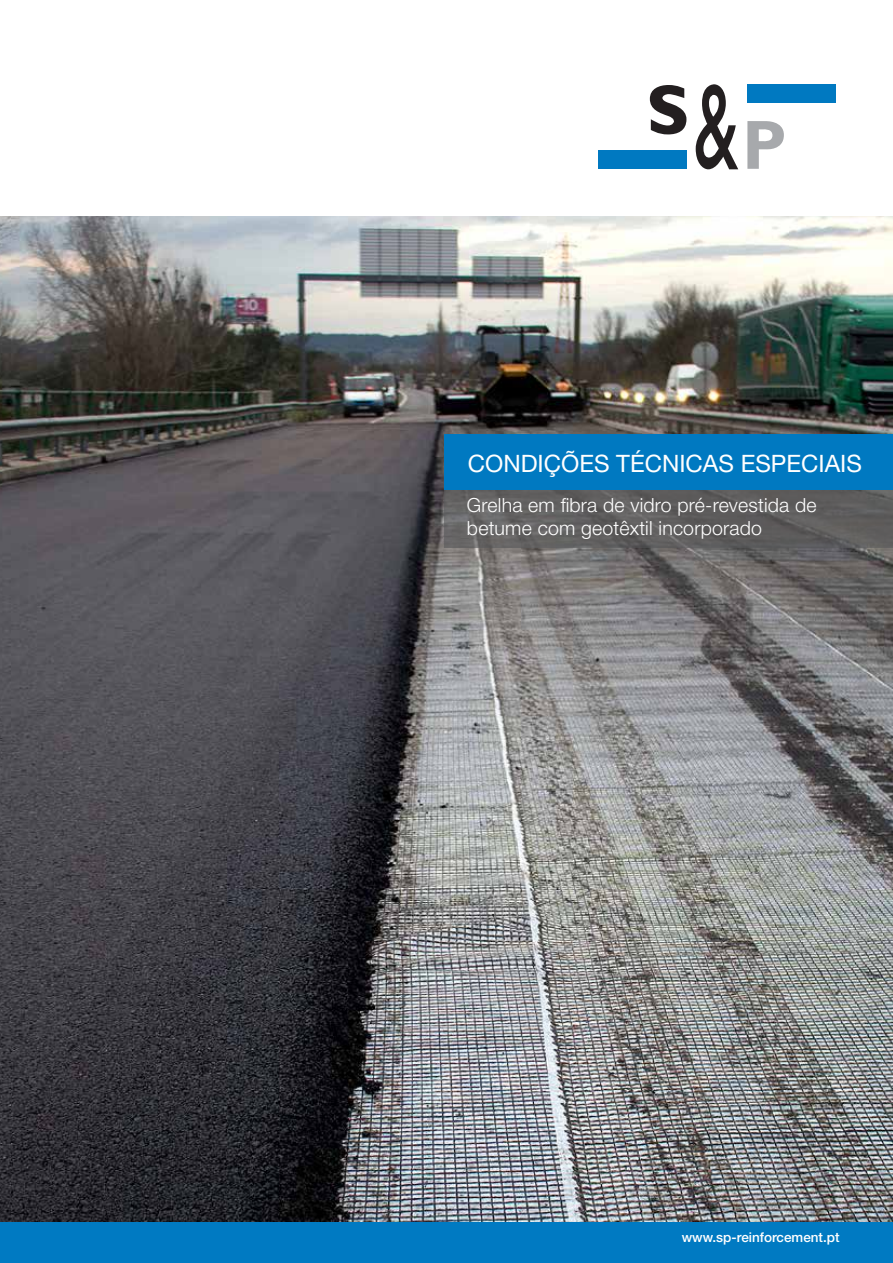
<style>
.page{position:relative;width:893px;height:1263px;background:#fff}
.page>*{position:absolute;margin:0;border:0;box-sizing:border-box;transform-origin:0 0}
.t1{font:24px "Helvetica Neue LT Std";color:#fff}
.t2{font:300 19.5px/23.4px "Helvetica Neue LT Std";letter-spacing:.01em;color:#fff}
.t3{font:500 13.5px "Helvetica Neue LT Std";color:#fff}
</style>
<div class="page">
<img style="left:0;top:217px;width:893px;height:1005px">
<div style="left:0;top:1222px;width:893px;height:41px;background:#007ac2"></div>
<div style="left:598px;top:150px;width:89px;height:19px;background:#0079c1"></div>
<div style="left:747px;top:84px;width:88px;height:19px;background:#0079c1"></div>
<svg style="left:650px;top:85px;width:36px;height:49px"></svg>
<svg style="left:696px;top:84px;width:42px;height:85px"></svg>
<svg style="left:747px;top:121px;width:37px;height:48px"></svg>
<svg style="left:445px;top:489px;width:448px;height:59px;background:#5e5f60"></svg>
<div style="left:445px;top:434px;width:448px;height:55px;background:#0079c1"></div>
<p class="t1" style="left:468px;top:449px;width:396px">CONDIÇÕES TÉCNICAS ESPECIAIS</p>
<p class="t2" style="left:467px;top:493px;width:351px">Grelha em fibra de vidro pré-revestida de betume com geotêxtil incorporado</p>
<p class="t3" style="left:682px;top:1229px;width:159px">www.sp-reinforcement.pt</p>
</div>
